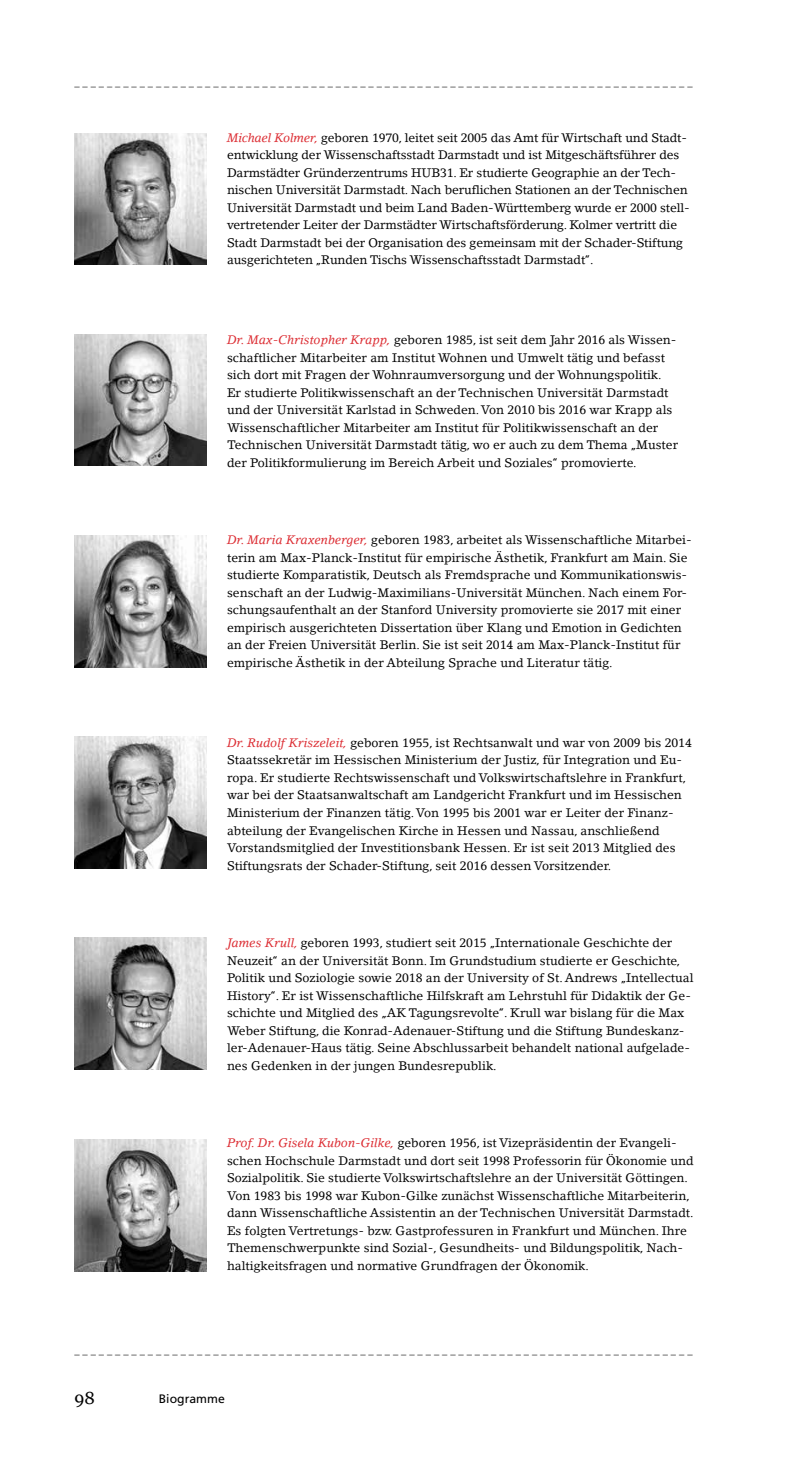
<style>
.page{position:relative;width:794px;height:1474px;background:#fff}
.page>*{position:absolute;margin:0;border:0;box-sizing:border-box;transform-origin:0 0}
.t1{font:17.5px "Georgia";color:#000}
.t2{font:12.25px/17.5px "Lino Letter Std";color:#000}
.t3{font:12.25px "Frutiger";color:#000}
.t4{font:10.5px "Frutiger";color:#000}
.s1{font-style:italic;color:#dc2c32}
</style>
<div class="page">
<img style="left:74px;top:133px;width:132px;height:132px">
<img style="left:74px;top:334px;width:132px;height:131px">
<img style="left:74px;top:535px;width:132px;height:132px">
<img style="left:74px;top:736px;width:132px;height:132px">
<img style="left:74px;top:937px;width:132px;height:132px">
<img style="left:74px;top:1139px;width:132px;height:132px">
<p class="t4" style="left:74px;top:76px;width:619px">_ _ _ _ _ _ _ _ _ _ _ _ _ _ _ _ _ _ _ _ _ _ _ _ _ _ _ _ _ _ _ _ _ _ _ _ _ _ _ _ _ _ _ _ _ _ _ _ _ _ _ _ _ _ _ _ _ _ _ _ _ _ _ _ _ _ _ _ _ _ _ _ _ _ _ _</p>
<p class="t2" style="left:227px;top:129px;width:464px"><span class="s1">Michael Kolmer,</span> geboren 1970, leitet seit 2005 das Amt für Wirtschaft und Stadt&shy;entwicklung der Wissenschaftsstadt Darmstadt und ist Mitgeschäftsführer des Darmstädter Gründerzentrums HUB31. Er studierte Geographie an der Tech&shy;nischen Universität Darmstadt. Nach beruflichen Stationen an der Technischen Universität Darmstadt und beim Land Baden-Württemberg wurde er 2000 stell&shy;vertretender Leiter der Darmstädter Wirtschaftsförderung. Kolmer vertritt die Stadt Darmstadt bei der Organisation des gemeinsam mit der Schader-Stiftung ausgerichteten „Runden Tischs Wissenschaftsstadt Darmstadt“.</p>
<p class="t2" style="left:227px;top:331px;width:452px"><span class="s1">Dr. Max-Christopher Krapp,</span> geboren 1985, ist seit dem Jahr 2016 als Wissen&shy;schaftlicher Mitarbeiter am Institut Wohnen und Umwelt tätig und befasst sich dort mit Fragen der Wohnraumversorgung und der Wohnungspolitik.<br>Er studierte Politikwissenschaft an der Technischen Universität Darmstadt und der Universität Karlstad in Schweden. Von 2010 bis 2016 war Krapp als Wissenschaftlicher Mitarbeiter am Institut für Politikwissenschaft an der Technischen Universität Darmstadt tätig, wo er auch zu dem Thema „Muster der Politikformulierung im Bereich Arbeit und Soziales“ promovierte.</p>
<p class="t2" style="left:227px;top:531px;width:466px"><span class="s1">Dr. Maria Kraxenberger,</span> geboren 1983, arbeitet als Wissenschaftliche Mitarbei&shy;terin am Max-Planck-Institut für empirische Ästhetik, Frankfurt am Main. Sie studierte Komparatistik, Deutsch als Fremdsprache und Kommunikationswis&shy;senschaft an der Ludwig-Maximilians-Universität München. Nach einem For&shy;schungsaufenthalt an der Stanford University promovierte sie 2017 mit einer empirisch ausgerichteten Dissertation über Klang und Emotion in Gedichten an der Freien Universität Berlin. Sie ist seit 2014 am Max-Planck-Institut für empirische Ästhetik in der Abteilung Sprache und Literatur tätig.</p>
<p class="t2" style="left:227px;top:734px;width:466px"><span class="s1">Dr. Rudolf Kriszeleit,</span> geboren 1955, ist Rechtsanwalt und war von 2009 bis 2014<br>Staatssekretär im Hessischen Ministerium der Justiz, für Integration und Eu&shy;ropa. Er studierte Rechtswissenschaft und Volkswirtschaftslehre in Frankfurt, war bei der Staatsanwaltschaft am Landgericht Frankfurt und im Hessischen Ministerium der Finanzen tätig. Von 1995 bis 2001 war er Leiter der Finanz&shy;abteilung der Evangelischen Kirche in Hessen und Nassau, anschließend Vorstandsmitglied der Investitionsbank Hessen. Er ist seit 2013 Mitglied des Stiftungsrats der Schader-Stiftung, seit 2016 dessen Vorsitzender.</p>
<p class="t2" style="left:227px;top:933px;width:468px"><span class="s1">James Krull,</span> geboren 1993, studiert seit 2015 „Internationale Geschichte der Neuzeit“ an der Universität Bonn. Im Grundstudium studierte er Geschichte, Politik und Soziologie sowie 2018 an der University of St. Andrews „Intellectual History“. Er ist Wissenschaftliche Hilfskraft am Lehrstuhl für Didaktik der Ge&shy;schichte und Mitglied des „AK Tagungsrevolte“. Krull war bislang für die Max Weber Stiftung, die Konrad-Adenauer-Stiftung und die Stiftung Bundeskanz&shy;ler-Adenauer-Haus tätig. Seine Abschlussarbeit behandelt national aufgelade&shy;nes Gedenken in der jungen Bundesrepublik.</p>
<p class="t2" style="left:227px;top:1133px;width:468px"><span class="s1">Prof. Dr. Gisela Kubon-Gilke,</span> geboren 1956, ist Vizepräsidentin der Evangeli&shy;schen Hochschule Darmstadt und dort seit 1998 Professorin für Ökonomie und Sozialpolitik. Sie studierte Volkswirtschaftslehre an der Universität Göttingen.<br>Von 1983 bis 1998 war Kubon-Gilke zunächst Wissenschaftliche Mitarbeiterin, dann Wissenschaftliche Assistentin an der Technischen Universität Darmstadt.<br>Es folgten Vertretungs- bzw. Gastprofessuren in Frankfurt und München. Ihre Themenschwerpunkte sind Sozial-, Gesundheits- und Bildungspolitik, Nach&shy;haltigkeitsfragen und normative Grundfragen der Ökonomik.</p>
<p class="t4" style="left:74px;top:1343px;width:619px">_ _ _ _ _ _ _ _ _ _ _ _ _ _ _ _ _ _ _ _ _ _ _ _ _ _ _ _ _ _ _ _ _ _ _ _ _ _ _ _ _ _ _ _ _ _ _ _ _ _ _ _ _ _ _ _ _ _ _ _ _ _ _ _ _ _ _ _ _ _ _ _ _ _ _ _</p>
<h1 class="t1" style="left:74px;top:1386px;width:22px">98</h1>
<p class="t3" style="left:159px;top:1391px;width:68px">Biogramme</p>
</div>
